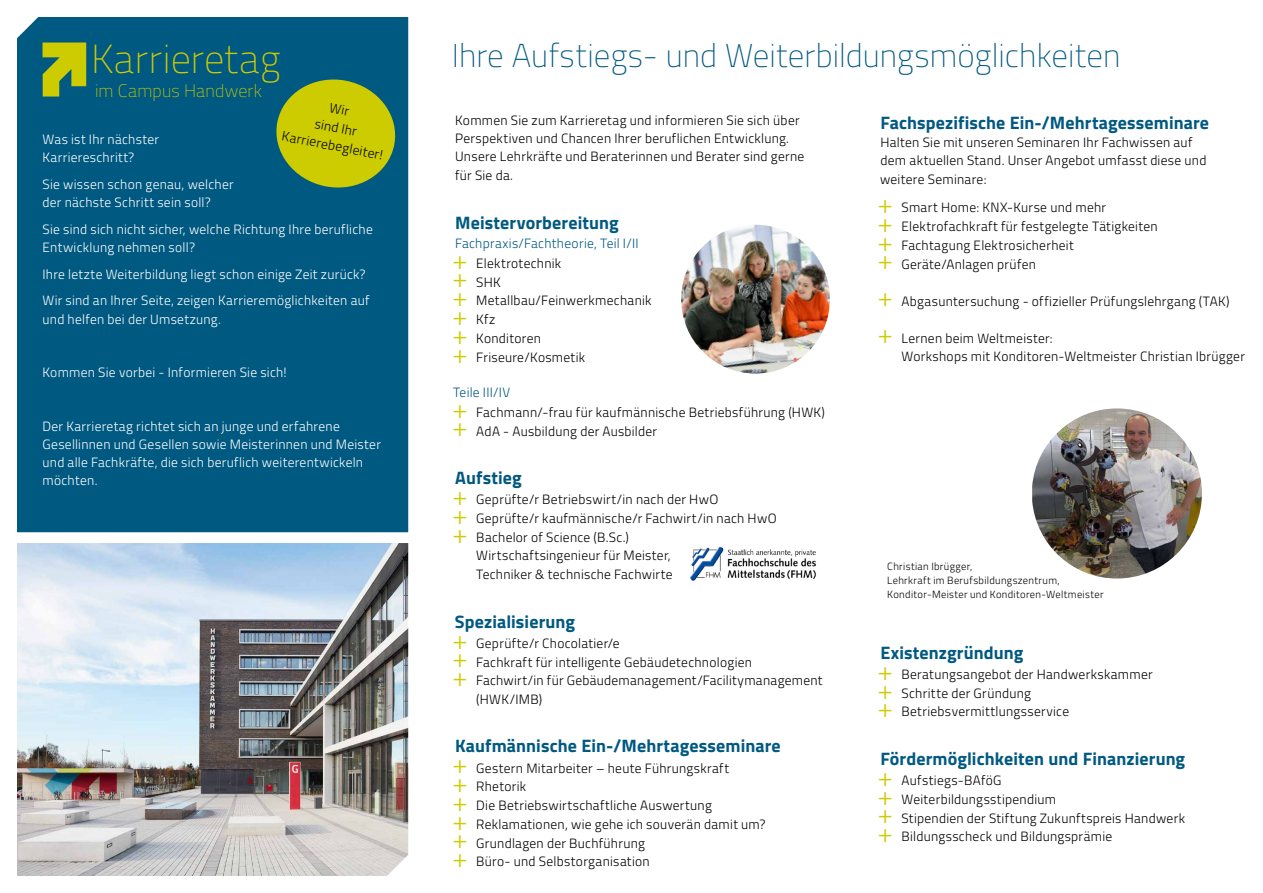
<style>
.page{position:relative;width:1263px;height:893px;background:#fff}
.page>*{position:absolute;margin:0;border:0;box-sizing:border-box;transform-origin:0 0}
.t1{font:100 40.5px "Titillium";letter-spacing:.015em;color:#cdcc00}
.t2{font:100 33px "Titillium";color:#005981}
.t3{font:700 18px "Titillium";letter-spacing:.005em;color:#005981}
.t4{font:100 18px "Titillium";letter-spacing:.005em;color:#cdcc00}
.t5{font:300 13.5px/18.8px "Titillium";letter-spacing:.02em;color:#000}
.t6{font:300 13.5px/18.1px "Titillium";letter-spacing:.02em;color:#fff}
.t7{font:300 13.5px/20.2px "Titillium";letter-spacing:.02em;color:#005981}
.t8{font:300 10.5px/14.1px "Titillium";letter-spacing:.03em;color:#000}
.s1{font-family:"Myriad Pro";font-weight:400;font-size:24px;color:#cdcc00}
.s2{color:#000}
.s3{color:#005981}
</style>
<div class="page">
<div style="left:17px;top:17px;width:391px;height:515px;background:#005981"></div>
<svg style="left:43px;top:43px;width:43px;height:54px;background:#9aaf1f"></svg>
<img style="left:17px;top:543px;width:391px;height:333px">
<img style="left:681px;top:225px;width:149px;height:149px;border-radius:74px">
<svg style="left:272px;top:74px;width:128px;height:119px;background:#87a42b"></svg>
<img style="left:690px;top:546px;width:126px;height:35px">
<img style="left:1032px;top:408px;width:170px;height:170px;border-radius:83px">
<h1 class="t1" style="left:91px;top:30px;width:191px">Karrieretag</h1>
<h3 class="t4" style="left:95px;top:78px;width:168px">im Campus Handwerk</h3>
<p class="t5" style="left:291px;top:90px;width:104px;line-height:18.1px;text-align:center;rotate:11deg">Wir<br>sind Ihr<br>Karrierebegleiter!</p>
<p class="t6" style="left:43px;top:129px;width:118px">Was ist Ihr nächster<br>Karriereschritt?</p>
<p class="t6" style="left:43px;top:174px;width:193px">Sie wissen schon genau, welcher der nächste Schritt sein soll?</p>
<p class="t6" style="left:43px;top:219px;width:332px">Sie sind sich nicht sicher, welche Richtung Ihre berufliche<br>Entwicklung nehmen soll?</p>
<p class="t6" style="left:43px;top:260px;width:328px;line-height:26.7px">Ihre letzte Weiterbildung liegt schon einige Zeit zurück?<br>Wir sind an Ihrer Seite, zeigen Karrieremöglichkeiten auf</p>
<p class="t6" style="left:43px;top:309px;width:180px">und helfen bei der Umsetzung.</p>
<p class="t6" style="left:43px;top:363px;width:246px">Kommen Sie vorbei - Informieren Sie sich!</p>
<p class="t6" style="left:43px;top:416px;width:340px">Der Karrieretag richtet sich an junge und erfahrene Gesellinnen und Gesellen sowie Meisterinnen und Meister und alle Fachkräfte, die sich beruflich weiterentwickeln möchten.</p>
<h2 class="t2" style="left:452px;top:32px;width:670px">Ihre Aufstiegs- und Weiterbildungsmöglichkeiten</h2>
<p class="t5" style="left:455px;top:110px;width:351px;line-height:18.3px">Kommen Sie zum Karrieretag und informieren Sie sich über Perspektiven und Chancen Ihrer beruflichen Entwicklung.<br>Unsere Lehrkräfte und Beraterinnen und Berater sind gerne für Sie da.</p>
<h3 class="t3" style="left:455px;top:209px;width:165px">Meistervorbereitung</h3>
<p class="t7" style="left:453px;top:232px;width:187px">Fachpraxis/Fachtheorie, Teil I/II <span class="s1">+</span> <span class="s2">Elektrotechnik</span></p>
<p class="t5" style="left:453px;top:272px;width:200px"><span class="s1">+</span> SHK<br><span class="s1">+</span> Metallbau/Feinwerkmechanik <span class="s1">+</span> Kfz<br><span class="s1">+</span> Konditoren<br><span class="s1">+</span> Friseure/Kosmetik</p>
<p class="t5" style="left:453px;top:381px;width:373px;line-height:20.2px"><span class="s3">Teile III/IV<br></span><span class="s1">+</span> Fachmann/-frau für kaufmännische Betriebsführung (HWK)</p>
<p class="t5" style="left:453px;top:421px;width:206px"><span class="s1">+</span> AdA - Ausbildung der Ausbilder</p>
<h3 class="t3" style="left:455px;top:464px;width:68px">Aufstieg</h3>
<p class="t5" style="left:453px;top:489px;width:267px"><span class="s1">+</span> Geprüfte/r Betriebswirt/in nach der HwO</p>
<p class="t5" style="left:453px;top:508px;width:325px"><span class="s1">+</span> Geprüfte/r kaufmännische/r Fachwirt/in nach HwO</p>
<p class="t5" style="left:453px;top:527px;width:178px"><span class="s1">+</span> Bachelor of Science (B.Sc.)</p>
<p class="t5" style="left:476px;top:546px;width:196px">Wirtschaftsingenieur für Meister,</p>
<p class="t5" style="left:476px;top:564px;width:198px">Techniker &amp; technische Fachwirte</p>
<h3 class="t3" style="left:455px;top:607px;width:122px">Spezialisierung</h3>
<p class="t5" style="left:453px;top:633px;width:168px"><span class="s1">+</span> Geprüfte/r Chocolatier/e</p>
<p class="t5" style="left:453px;top:652px;width:301px"><span class="s1">+</span> Fachkraft für intelligente Gebäudetechnologien</p>
<p class="t5" style="left:453px;top:670px;width:371px"><span class="s1">+</span> Fachwirt/in für Gebäudemanagement/Facilitymanagement</p>
<p class="t5" style="left:476px;top:689px;width:67px">(HWK/IMB)</p>
<h3 class="t3" style="left:455px;top:732px;width:327px">Kaufmännische Ein-/Mehrtagesseminare</h3>
<p class="t5" style="left:453px;top:758px;width:314px"><span class="s1">+</span> Gestern Mitarbeiter – heute Führungskraft<br><span class="s1">+</span> Rhetorik<br><span class="s1">+</span> Die Betriebswirtschaftliche Auswertung<br><span class="s1">+</span> Reklamationen, wie gehe ich souverän damit um? <span class="s1">+</span> Grundlagen der Buchführung<br><span class="s1">+</span> Büro- und Selbstorganisation</p>
<h3 class="t3" style="left:880px;top:109px;width:330px">Fachspezifische Ein-/Mehrtagesseminare</h3>
<p class="t5" style="left:880px;top:133px;width:328px;line-height:18.1px">Halten Sie mit unseren Seminaren Ihr Fachwissen auf dem aktuellen Stand. Unser Angebot umfasst diese und weitere Seminare:</p>
<p class="t5" style="left:878px;top:198px;width:281px"><span class="s1">+</span> Smart Home: KNX-Kurse und mehr<br><span class="s1">+</span> Elektrofachkraft für festgelegte Tätigkeiten <span class="s1">+</span> Fachtagung Elektrosicherheit<br><span class="s1">+</span> Geräte/Anlagen prüfen</p>
<p class="t5" style="left:878px;top:291px;width:353px"><span class="s1">+</span> Abgasuntersuchung - offizieller Prüfungslehrgang (TAK)</p>
<p class="t5" style="left:901px;top:328px;width:345px;text-indent:-23px"><span class="s1">+</span> Lernen beim Weltmeister:<br>Workshops mit Konditoren-Weltmeister Christian Ibrügger</p>
<p class="t8" style="left:887px;top:558px;width:218px">Christian Ibrügger,<br>Lehrkraft im Berufsbildungszentrum,<br>Konditor-Meister und Konditoren-Weltmeister</p>
<h3 class="t3" style="left:880px;top:639px;width:144px">Existenzgründung</h3>
<p class="t5" style="left:878px;top:664px;width:276px"><span class="s1">+</span> Beratungsangebot der Handwerkskammer <span class="s1">+</span> Schritte der Gründung<br><span class="s1">+</span> Betriebsvermittlungsservice</p>
<h3 class="t3" style="left:880px;top:745px;width:306px">Fördermöglichkeiten und Finanzierung</h3>
<p class="t5" style="left:878px;top:770px;width:308px"><span class="s1">+</span> Aufstiegs-BAföG<br><span class="s1">+</span> Weiterbildungsstipendium<br><span class="s1">+</span> Stipendien der Stiftung Zukunftspreis Handwerk <span class="s1">+</span> Bildungsscheck und Bildungsprämie</p>
</div>
